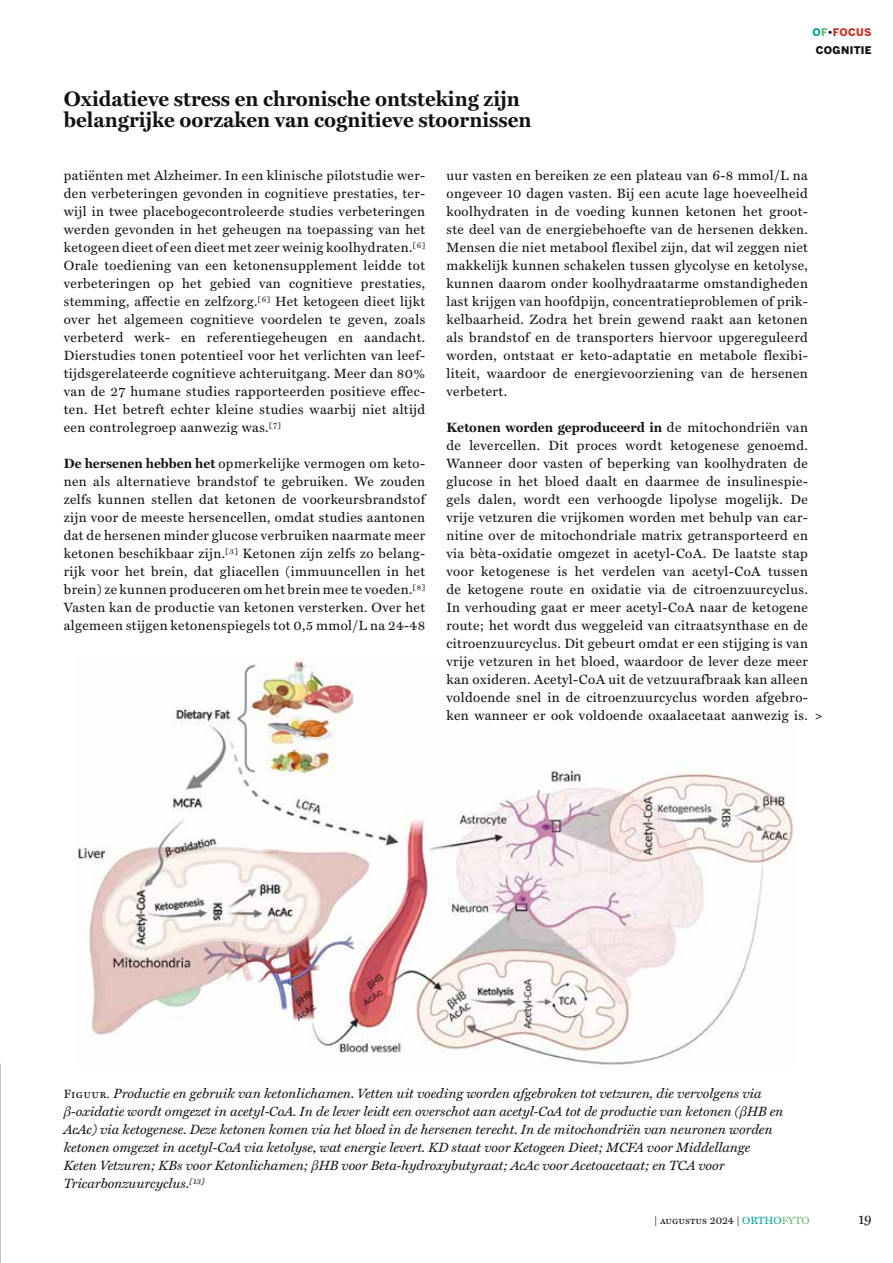
<style>
.page{position:relative;width:893px;height:1263px;background:#fff}
.page>*{position:absolute;margin:0;border:0;box-sizing:border-box;transform-origin:0 0}
.t1{font:700 21px/21px "Miller Text";color:#121212}
.t2{font:13.5px/18px "Miller Text";letter-spacing:.03em;color:#121212;text-align:justify}
.t3{font:italic 13.5px/18px "Miller Text";color:#121212}
.t4{font:700 13.5px "Miller Text";color:#121212}
.t5{font:10.5px "Miller Text SC";color:#121212}
.t6{font:900 10.5px/18px "Benton Sans";letter-spacing:.03em;color:#121212;text-align:center}
.s1{color:#00a695}
.s2{color:#66b972}
.s3{color:#c63927}
.s4{font-weight:700}
.s5{font-family:"Miller Text SC";font-style:normal;font-size:12px}
.s6{font-family:"Times"}
.s7{font-family:"Miller Text";color:#00a695}
.s8{font-family:"Miller Text";color:#66b972}
</style>
<div class="page">
<img style="left:76px;top:656px;width:718px;height:409px">
<hr style="left:0;top:0;width:1px;height:1263px;background:#7b5d8a">
<h1 class="t1" style="left:64px;top:88px;width:469px">Oxidatieve stress en chronische ontsteking zijn belangrijke oorzaken van cognitieve stoornissen</h1>
<p class="t6" style="left:813px;top:23px;width:61px"><span class="s1">O</span><span class="s2">F</span>•<span class="s3">FOCUS<br></span>COGNITIE</p>
<p class="t2" style="left:64px;top:166px;width:363px">patiënten met Alzheimer. In een klinische pilotstudie wer&shy;den verbeteringen gevonden in cognitieve prestaties, ter&shy;wijl in twee placebogecontroleerde studies verbeteringen werden gevonden in het geheugen na toepassing van het ketogeen dieet of een dieet met zeer weinig koolhydraten.<sup>[6] </sup>Orale toediening van een ketonensupplement leidde tot verbeteringen op het gebied van cognitieve prestaties, stemming, affectie en zelfzorg.<sup>[6]</sup> Het ketogeen dieet lijkt over het algemeen cognitieve voordelen te geven, zoals verbeterd werk- en referentiegeheugen en aandacht.<br>Dierstudies tonen potentieel voor het verlichten van leef&shy;tijdsgerelateerde cognitieve achteruitgang. Meer dan 80% van de 27 humane studies rapporteerden positieve effec&shy;ten. Het betreft echter kleine studies waarbij niet altijd een controlegroep aanwezig was.<sup>[7]</sup></p>
<p class="t2" style="left:64px;top:454px;width:363px"><span class="s4">De hersenen hebben het</span> opmerkelijke vermogen om keto&shy;nen als alternatieve brandstof te gebruiken. We zouden zelfs kunnen stellen dat ketonen de voorkeursbrandstof zijn voor de meeste hersencellen, omdat studies aantonen dat de hersenen minder glucose verbruiken naarmate meer ketonen beschikbaar zijn.<sup>[3]</sup> Ketonen zijn zelfs zo belang&shy;rijk voor het brein, dat gliacellen (immuuncellen in het brein) ze kunnen produceren om het brein mee te voeden.<sup>[8] </sup>Vasten kan de productie van ketonen versterken. Over het algemeen stijgen ketonenspiegels tot 0,5 mmol/L na 24-48</p>
<p class="t2" style="left:446px;top:166px;width:363px">uur vasten en bereiken ze een plateau van 6-8 mmol/L na ongeveer 10 dagen vasten. Bij een acute lage hoeveelheid koolhydraten in de voeding kunnen ketonen het groot&shy;ste deel van de energiebehoefte van de hersenen dekken.<br>Mensen die niet metabool flexibel zijn, dat wil zeggen niet makkelijk kunnen schakelen tussen glycolyse en ketolyse, kunnen daarom onder koolhydraatarme omstandigheden last krijgen van hoofdpijn, concentratieproblemen of prik&shy;kelbaarheid. Zodra het brein gewend raakt aan ketonen als brandstof en de transporters hiervoor upgereguleerd worden, ontstaat er keto-adaptatie en metabole flexibi&shy;liteit, waardoor de energievoorziening van de hersenen verbetert.</p>
<p class="t2" style="left:446px;top:418px;width:363px"><span class="s4">Ketonen worden geproduceerd in</span> de mitochondriën van de levercellen. Dit proces wordt ketogenese genoemd.<br>Wanneer door vasten of beperking van koolhydraten de glucose in het bloed daalt en daarmee de insulinespie&shy;gels dalen, wordt een verhoogde lipolyse mogelijk. De vrije vetzuren die vrijkomen worden met behulp van car&shy;nitine over de mitochondriale matrix getransporteerd en via bèta-oxidatie omgezet in acetyl-CoA. De laatste stap voor ketogenese is het verdelen van acetyl-CoA tussen de ketogene route en oxidatie via de citroenzuurcyclus.<br>In verhouding gaat er meer acetyl-CoA naar de ketogene route; het wordt dus weggeleid van citraatsynthase en de citroenzuurcyclus. Dit gebeurt omdat er een stijging is van vrije vetzuren in het bloed, waardoor de lever deze meer kan oxideren. Acetyl-CoA uit de vetzuurafbraak kan alleen voldoende snel in de citroenzuurcyclus worden afgebro&shy;ken wanneer er ook voldoende oxaalacetaat aanwezig is.</p>
<p class="t4" style="left:815px;top:707px;width:9px">&gt;</p>
<p class="t3" style="left:64px;top:1084px;width:721px"><span class="s5">Figuur.</span> Productie en gebruik van ketonlichamen. Vetten uit voeding worden afgebroken tot vetzuren, die vervolgens via <span class="s6">β</span>-oxidatie wordt omgezet in acetyl-CoA. In de lever leidt een overschot aan acetyl-CoA tot de productie van ketonen (<span class="s6">β</span>HB en AcAc) via ketogenese. Deze ketonen komen via het bloed in de hersenen terecht. In de mitochondriën van neuronen worden ketonen omgezet in acetyl-CoA via ketolyse, wat energie levert. KD staat voor Ketogeen Dieet; MCFA voor Middellange Keten Vetzuren; KBs voor Ketonlichamen; <span class="s6">β</span>HB voor Beta-hydroxybutyraat; AcAc voor Acetoacetaat; en TCA voor Tricarbonzuurcyclus.<sup>[13]</sup></p>
<p class="t5" style="left:654px;top:1214px;width:157px">| augustus 2024 | <span class="s7">ORTHO</span><span class="s8">FYTO</span></p>
<p class="t2" style="left:858px;top:1210px;width:15px">19</p>
</div>
